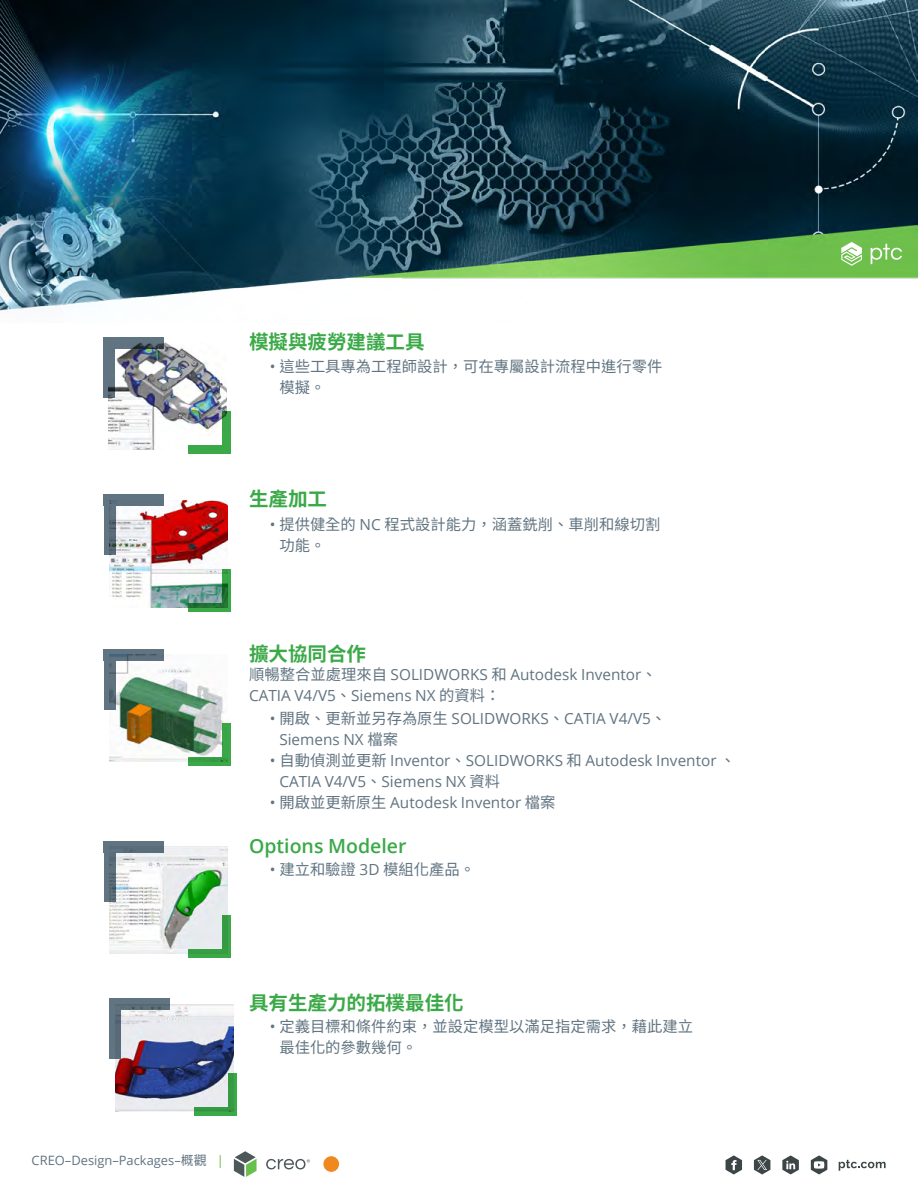
<style>
.page{position:relative;width:918px;height:1188px;background:#fff}
.page>*{position:absolute;margin:0;border:0;box-sizing:border-box;transform-origin:0 0}
.t1{font:700 19.5px "Noto Sans CJ Ktc";color:#3ba948}
.t2{font:600 19.5px "Open Sans";color:#3ba948}
.t3{font:15.3px/21px "Open Sans";color:#617481}
.t4{font:15.3px/21px "Noto Sans CJ Ktc";color:#617481}
.t5{font:12.9px "Open Sans";color:#617481}
.s1{font-family:"Open Sans"}
.s2{font-family:"Noto Sans CJ Ktc"}
.s3{color:#6ebe4b}
</style>
<div class="page">
<svg style="left:266px;top:1159px;width:44px;height:10px"></svg>
<svg style="left:234px;top:1151px;width:23px;height:26px"></svg>
<div style="left:323px;top:1156px;width:16px;height:16px;background:#f08820;border-radius:50%"></div>
<svg style="left:726px;top:1155px;width:16px;height:20px"></svg>
<svg style="left:782px;top:1155px;width:17px;height:19px"></svg>
<svg style="left:811px;top:1155px;width:16px;height:19px"></svg>
<svg style="left:839px;top:1160px;width:47px;height:11px"></svg>
<svg style="left:754px;top:1155px;width:16px;height:19px"></svg>
<img style="left:0;top:0;width:918px;height:311px">
<svg style="left:841px;top:242px;width:21px;height:24px"></svg>
<svg style="left:871px;top:244px;width:31px;height:20px"></svg>
<img style="left:109px;top:500px;width:119px;height:107px">
<div style="left:104px;top:494px;width:60px;height:12px;background:#617481"></div>
<svg style="left:104px;top:500px;width:11px;height:55px"></svg>
<svg style="left:189px;top:603px;width:34px;height:8px"></svg>
<svg style="left:223px;top:569px;width:8px;height:42px"></svg>
<img style="left:109px;top:661px;width:117px;height:101px">
<svg style="left:115px;top:649px;width:49px;height:12px"></svg>
<svg style="left:104px;top:649px;width:11px;height:61px"></svg>
<div style="left:189px;top:757px;width:42px;height:9px;background:#37a144"></div>
<div style="left:223px;top:723px;width:8px;height:43px;background:#3ba948"></div>
<img style="left:109px;top:847px;width:119px;height:107px">
<div style="left:104px;top:841px;width:60px;height:12px;background:#617481"></div>
<svg style="left:104px;top:853px;width:11px;height:49px"></svg>
<svg style="left:189px;top:950px;width:42px;height:8px"></svg>
<svg style="left:223px;top:916px;width:8px;height:38px"></svg>
<img style="left:109px;top:343px;width:118px;height:107px">
<svg style="left:115px;top:337px;width:49px;height:12px"></svg>
<div style="left:103px;top:337px;width:12px;height:61px;background:#617481"></div>
<div style="left:188px;top:446px;width:42px;height:8px;background:#3ba948"></div>
<div style="left:222px;top:412px;width:8px;height:42px;background:#3ba948"></div>
<img style="left:115px;top:1004px;width:118px;height:107px">
<div style="left:109px;top:999px;width:61px;height:11px;background:#617481"></div>
<div style="left:109px;top:999px;width:12px;height:60px;background:#617481"></div>
<svg style="left:195px;top:1107px;width:34px;height:8px"></svg>
<svg style="left:229px;top:1073px;width:8px;height:42px"></svg>
<p class="t1" style="left:249px;top:331px;width:177px">模擬與疲勞建議工具</p>
<p class="t4" style="left:279px;top:356px;width:385px;text-indent:-9px"><span class="s1">•</span> 這些工具專為工程師設計，可在專屬設計流程中進行零件模擬。</p>
<p class="t1" style="left:249px;top:488px;width:80px">生產加工</p>
<p class="t4" style="left:279px;top:514px;width:383px;text-indent:-9px"><span class="s1">•</span> 提供健全的 <span class="s1">NC</span> 程式設計能力，涵蓋銑削、車削和線切割功能。</p>
<p class="t1" style="left:249px;top:643px;width:119px">擴大協同合作</p>
<p class="t3" style="left:249px;top:664px;width:409px"><span class="s2">順暢整合並處理來自</span> SOLIDWORKS <span class="s2">和</span> Autodesk Inventor<span class="s2">、<br></span>CATIA V4/V5<span class="s2">、</span>Siemens NX <span class="s2">的資料：</span></p>
<p class="t3" style="left:279px;top:707px;width:388px;text-indent:-9px">• <span class="s2">開啟、更新並另存為原生</span> SOLIDWORKS<span class="s2">、</span>CATIA V4/V5<span class="s2">、<br></span>Siemens NX <span class="s2">檔案</span></p>
<p class="t3" style="left:279px;top:749px;width:458px;text-indent:-9px">• <span class="s2">自動偵測並更新</span> Inventor<span class="s2">、</span>SOLIDWORKS <span class="s2">和</span> Autodesk Inventor <span class="s2">、<br></span>CATIA V4/V5<span class="s2">、</span>Siemens NX <span class="s2">資料</span></p>
<p class="t3" style="left:270px;top:791px;width:287px">• <span class="s2">開啟並更新原生</span> Autodesk Inventor <span class="s2">檔案</span></p>
<p class="t2" style="left:249px;top:832px;width:159px">Options Modeler</p>
<p class="t4" style="left:270px;top:859px;width:207px"><span class="s1">•</span> 建立和驗證 <span class="s1">3D</span> 模組化產品。</p>
<p class="t1" style="left:249px;top:992px;width:216px">具有生產力的拓樸最佳化</p>
<p class="t4" style="left:279px;top:1017px;width:415px;text-indent:-9px"><span class="s1">•</span> 定義目標和條件約束，並設定模型以滿足指定需求，藉此建立最佳化的參數幾何。</p>
<p class="t5" style="left:32px;top:1152px;width:194px">CREO–Design–Packages–<span class="s2">概觀</span> <span class="s3">|</span></p>
</div>
